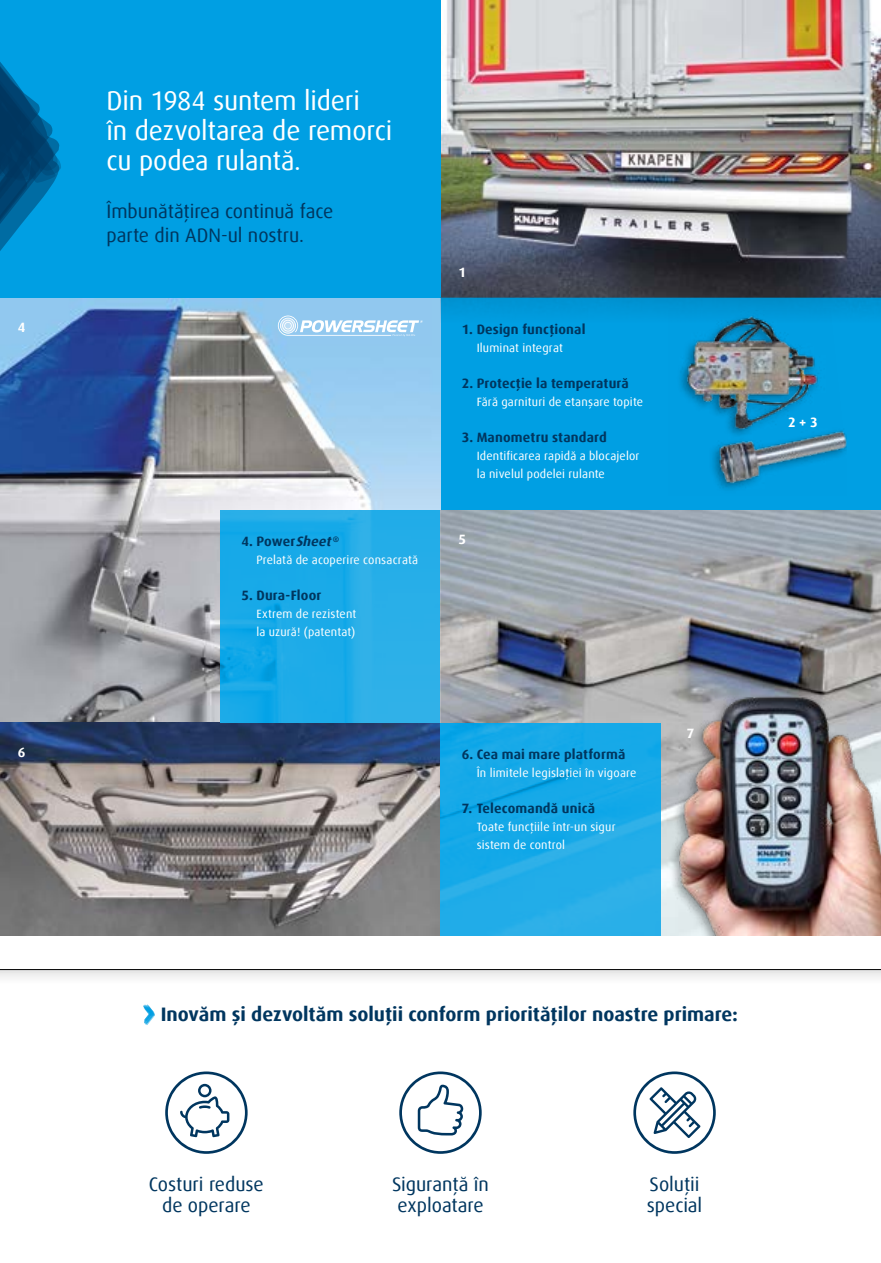
<style>
.page{position:relative;width:881px;height:1263px;background:#fff}
.page>*{position:absolute;margin:0;border:0;box-sizing:border-box;transform-origin:0 0}
.t1{font:27px/30px "Dax Offc Pro";letter-spacing:-.005em;color:#fff}
.t2{font:19.5px/21px "Dax Offc Pro";letter-spacing:-.005em;color:#00365f}
.t3{font:700 19.5px "Dax Offc Pro";color:#00365f}
.t4{font:700 13.5px "Dax Offc Pro";letter-spacing:.01em;color:#00365f}
.t5{font:700 13.5px "Dax Offc Pro";color:#fff}
.t6{font:12px/18px "Dax Offc Pro";letter-spacing:.015em;color:#fff}
.s1{font-style:italic}
</style>
<div class="page">
<img style="left:440px;top:0;width:440px;height:298px">
<svg style="left:440px;top:298px;width:440px;height:212px;background:#009de1"></svg>
<img style="left:0;top:298px;width:440px;height:637px">
<img style="left:440px;top:510px;width:440px;height:425px">
<div style="left:0;top:0;width:440px;height:298px;background:#009fe3"></div>
<svg style="left:0;top:970px;width:880px;height:8px"></svg>
<hr style="left:0;top:969px;width:880px;height:1px;background:#000">
<img style="left:440px;top:723px;width:220px;height:212px">
<div style="left:668px;top:694px;width:212px;height:241px;background:#000;opacity:.35"></div>
<img style="left:675px;top:650px;width:205px;height:285px">
<img style="left:220px;top:510px;width:220px;height:213px">
<svg style="left:278px;top:316px;width:144px;height:20px"></svg>
<img style="left:668px;top:311px;width:178px;height:185px">
<svg style="left:0;top:62px;width:61px;height:273px"></svg>
<svg style="left:399px;top:1071px;width:82px;height:83px"></svg>
<svg style="left:633px;top:1071px;width:82px;height:83px"></svg>
<svg style="left:165px;top:1071px;width:82px;height:83px"></svg>
<svg style="left:143px;top:1004px;width:12px;height:21px"></svg>
<p class="t5" style="left:18px;top:318px;width:9px">4</p>
<h1 class="t1" style="left:106px;top:86px;width:287px">Din 1984 suntem lideri<br>în dezvoltarea de remorci cu podea rulantă.</h1>
<h2 class="t2" style="left:106px;top:200px;width:228px;line-height:24px">Îmbunătățirea continuă face parte din ADN-ul nostru.</h2>
<p class="t4" style="left:241px;top:533px;width:99px">4. Power<span class="s1">Sheet</span><sup>®</sup></p>
<p class="t6" style="left:256px;top:551px;width:163px">Prelată de acoperire consacrată</p>
<p class="t4" style="left:241px;top:587px;width:81px">5. Dura-Floor</p>
<p class="t6" style="left:256px;top:605px;width:101px">Extrem de rezistent la uzură! (patentat)</p>
<p class="t5" style="left:458px;top:263px;width:9px">1</p>
<p class="t4" style="left:461px;top:320px;width:125px">1. Design funcțional</p>
<p class="t6" style="left:476px;top:339px;width:88px">Iluminat integrat</p>
<p class="t4" style="left:461px;top:374px;width:169px">2. Protecție la temperatură</p>
<p class="t6" style="left:476px;top:393px;width:168px">Fără garnituri de etanșare topite</p>
<p class="t4" style="left:461px;top:428px;width:146px">3. Manometru standard</p>
<p class="t6" style="left:476px;top:447px;width:164px">Identificarea rapidă a blocajelor la nivelul podelei rulante</p>
<p class="t5" style="left:458px;top:531px;width:9px">5</p>
<p class="t5" style="left:18px;top:743px;width:9px">6</p>
<p class="t4" style="left:461px;top:746px;width:165px">6. Cea mai mare platformă</p>
<p class="t6" style="left:476px;top:764px;width:161px">În limitele legislației în vigoare</p>
<p class="t4" style="left:461px;top:800px;width:135px">7. Telecomandă unică</p>
<p class="t6" style="left:476px;top:818px;width:140px">Toate funcțiile într-un sigur sistem de control</p>
<p class="t5" style="left:686px;top:724px;width:9px">7</p>
<p class="t5" style="left:787px;top:414px;width:31px">2 + 3</p>
<h2 class="t3" style="left:161px;top:1001px;width:578px">Inovăm și dezvoltăm soluții conform priorităților noastre primare:</h2>
<h2 class="t2" style="left:149px;top:1174px;width:116px;text-align:center">Costuri reduse de operare</h2>
<h2 class="t2" style="left:392px;top:1174px;width:98px">Siguranță în exploatare</h2>
<h2 class="t2" style="left:646px;top:1174px;width:57px">Soluții special</h2>
</div>
